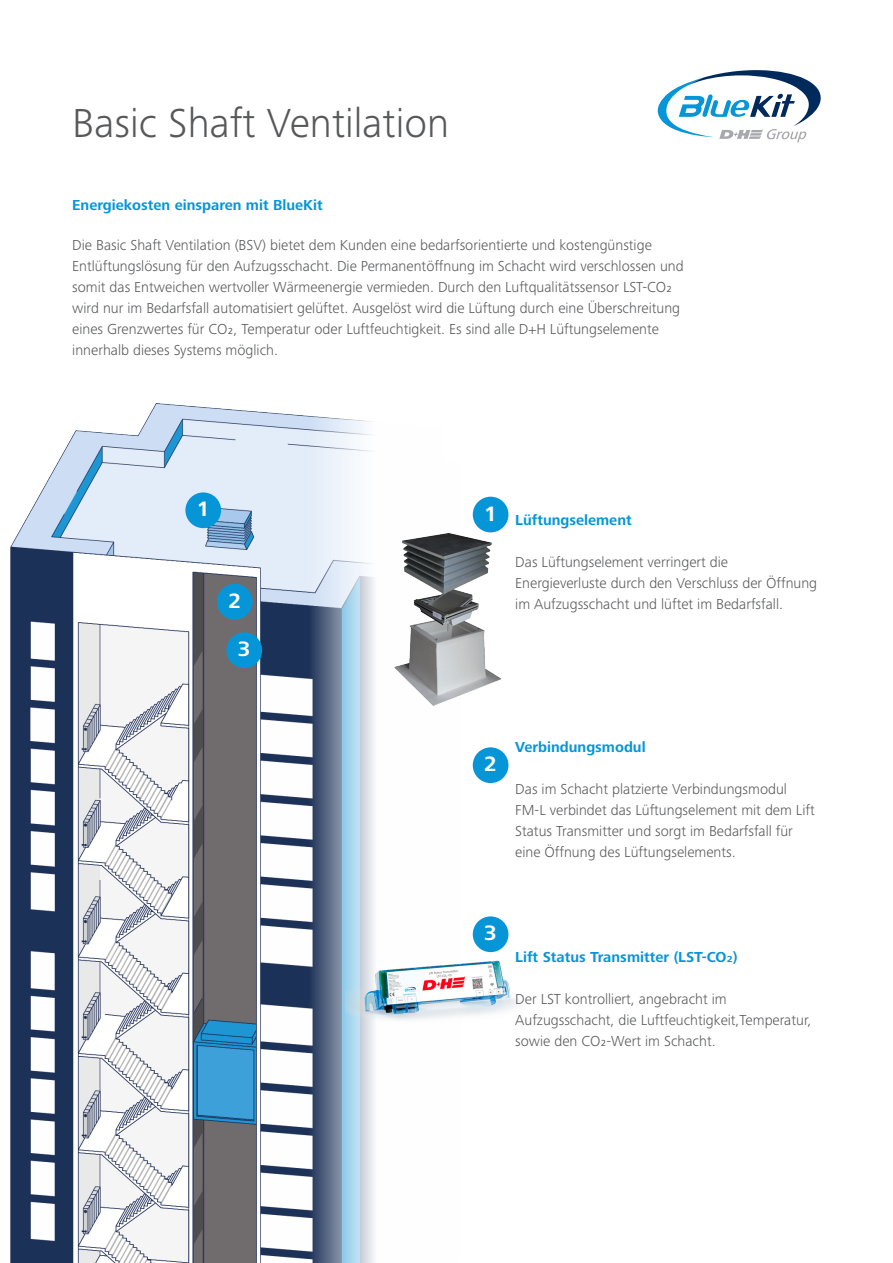
<style>
.page{position:relative;width:893px;height:1263px;background:#fff}
.page>*{position:absolute;margin:0;border:0;box-sizing:border-box;transform-origin:0 0}
._00_Body_Title_niv1{font:300 42px "Frutiger Next LTW1 G";color:#57585a}
.t1{font:700 21.6px "Frutiger Next LTW1 G";color:#fff}
._03_Introduction2{font:300 15px/21px "Frutiger Next LTW1 G";color:#57585a}
._01_Body_Body_Blue{font:300 15px/21px "Frutiger Next LTW1 G";color:#57585a}
._01_Body_Body_Blue-2{font:700 15px "Frutiger Next LTW1 G";color:#0696d7}
</style>
<div class="page">
<img style="left:11px;top:404px;width:363px;height:859px">
<img style="left:346px;top:944px;width:172px;height:104px">
<img style="left:394px;top:531px;width:107px;height:175px">
<svg style="left:658px;top:70px;width:163px;height:72px"></svg>
<div style="left:185px;top:492px;width:36px;height:36px;background:#0696d7;border-radius:50%"></div>
<div style="left:217px;top:584px;width:36px;height:36px;background:#0696d7;border-radius:50%"></div>
<div style="left:226px;top:632px;width:36px;height:36px;background:#0696d7;border-radius:50%"></div>
<div style="left:473px;top:497px;width:35px;height:35px;background:#0696d7;border-radius:50%"></div>
<div style="left:473px;top:747px;width:35px;height:36px;background:#0696d7;border-radius:50%"></div>
<div style="left:473px;top:916px;width:35px;height:36px;background:#0696d7;border-radius:50%"></div>
<p class="_00_Body_Title_niv1" style="left:72px;top:99px;width:378px">Basic Shaft Ventilation</p>
<p class="_01_Body_Body_Blue-2" style="left:72px;top:196px;width:252px">Energiekosten einsparen mit BlueKit</p>
<p class="_03_Introduction2" style="left:72px;top:235px;width:613px">Die Basic Shaft Ventilation (BSV) bietet dem Kunden eine bedarfsorientierte und kostengünstige Entlüftungslösung für den Aufzugsschacht. Die Permanentöffnung im Schacht wird verschlossen und somit das Entweichen wertvoller Wärmeenergie vermieden. Durch den Luftqualitätssensor LST-CO2 wird nur im Bedarfsfall automatisiert gelüftet. Ausgelöst wird die Lüftung durch eine Überschreitung eines Grenzwertes für CO2, Temperatur oder Luftfeuchtigkeit. Es sind alle D+H Lüftungselemente innerhalb dieses Systems möglich.</p>
<p class="t1" style="left:197px;top:497px;width:14px">1</p>
<p class="t1" style="left:228px;top:588px;width:14px">2</p>
<p class="t1" style="left:238px;top:637px;width:14px">3</p>
<p class="t1" style="left:484px;top:501px;width:14px">1</p>
<p class="_01_Body_Body_Blue-2" style="left:515px;top:512px;width:118px">Lüftungselement</p>
<p class="_01_Body_Body_Blue" style="left:515px;top:552px;width:303px">Das Lüftungselement verringert die<br>Energieverluste durch den Verschluss der Öffnung im Aufzugsschacht und lüftet im Bedarfsfall.</p>
<p class="t1" style="left:484px;top:752px;width:14px">2</p>
<p class="_01_Body_Body_Blue-2" style="left:515px;top:739px;width:132px">Verbindungsmodul</p>
<p class="_01_Body_Body_Blue" style="left:515px;top:779px;width:301px">Das im Schacht platzierte Verbindungsmodul FM-L verbindet das Lüftungselement mit dem Lift Status Transmitter und sorgt im Bedarfsfall für eine Öffnung des Lüftungselements.</p>
<p class="t1" style="left:484px;top:921px;width:14px">3</p>
<p class="_01_Body_Body_Blue-2" style="left:515px;top:949px;width:224px">Lift Status Transmitter (LST-CO2)</p>
<p class="_01_Body_Body_Blue" style="left:515px;top:989px;width:298px">Der LST kontrolliert, angebracht im<br>Aufzugsschacht, die Luftfeuchtigkeit,Temperatur, sowie den CO2-Wert im Schacht.</p>
</div>
